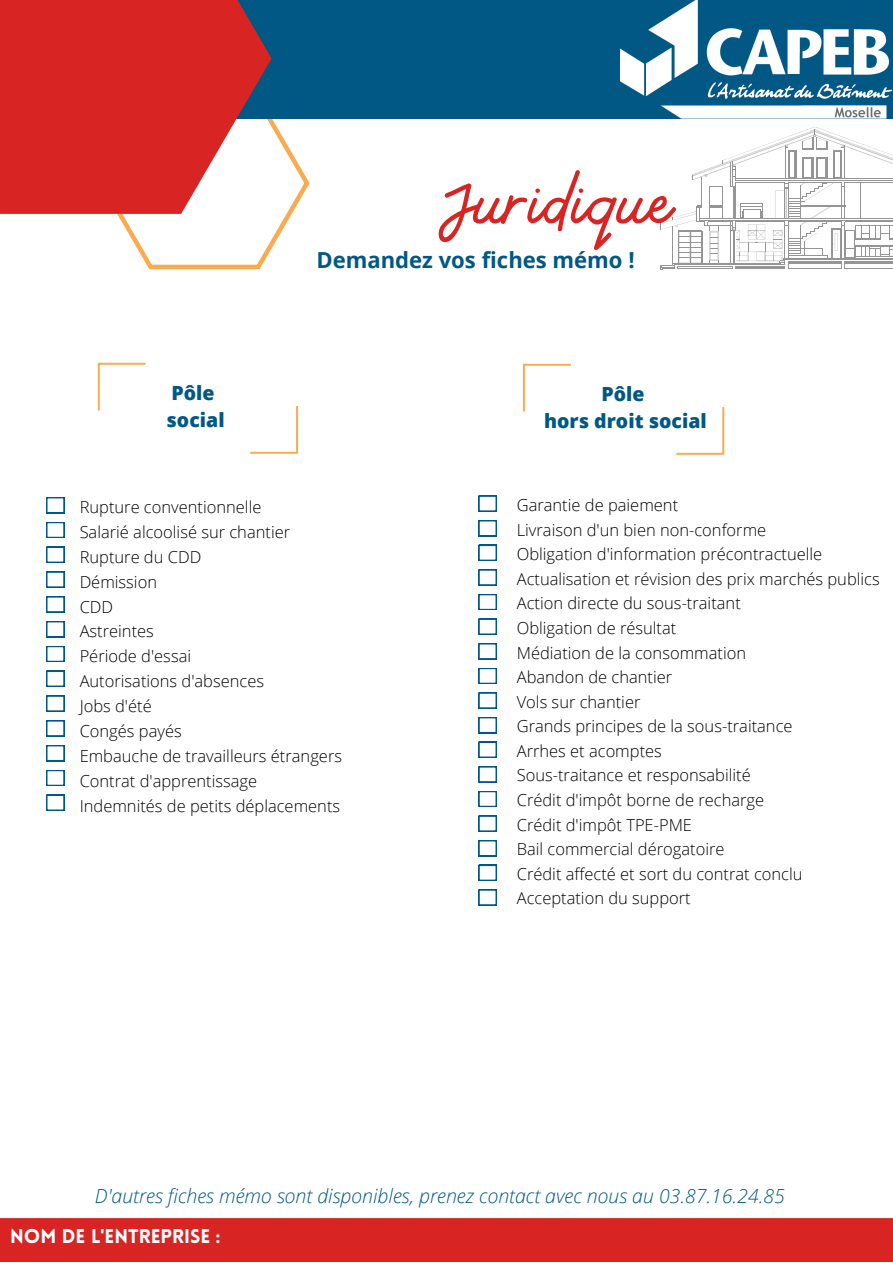
<style>
.page{position:relative;width:893px;height:1264px;background:#fff}
.page>*{position:absolute;margin:0;border:0;box-sizing:border-box;transform-origin:0 0}
.t1{font:84.9px "Bellaboo";color:#d82422}
.t2{font:700 22.05px "Open Sans";color:#015885}
.t3{font:italic 300 19.5px "Open Sans";color:#015885}
.t4{font:800 19.5px "Open Sans";color:#015885}
.t5{font:900 19.5px "Lovelo";color:#fff}
.t6{font:300 16.5px "Open Sans";color:#000}
</style>
<div class="page">
<svg style="left:117px;top:119px;width:192px;height:150px"></svg>
<div style="left:271px;top:0;width:349px;height:119px;background:#015885"></div>
<div style="left:0;top:0;width:271px;height:214px;background:#d82422"></div>
<img style="left:620px;top:0;width:272px;height:119px">
<svg style="left:660px;top:127px;width:232px;height:143px"></svg>
<div style="left:0;top:1218px;width:892px;height:43px;background:#d82422"></div>
<svg style="left:98px;top:363px;width:47px;height:47px"></svg>
<svg style="left:250px;top:406px;width:48px;height:48px"></svg>
<svg style="left:523px;top:364px;width:48px;height:47px"></svg>
<svg style="left:676px;top:407px;width:48px;height:48px"></svg>
<svg style="left:46px;top:497px;width:18px;height:16px"></svg>
<svg style="left:46px;top:522px;width:18px;height:16px"></svg>
<svg style="left:46px;top:547px;width:18px;height:15px"></svg>
<svg style="left:46px;top:571px;width:18px;height:16px"></svg>
<svg style="left:46px;top:596px;width:18px;height:16px"></svg>
<svg style="left:46px;top:621px;width:18px;height:16px"></svg>
<svg style="left:46px;top:646px;width:18px;height:16px"></svg>
<svg style="left:46px;top:671px;width:18px;height:15px"></svg>
<svg style="left:46px;top:695px;width:18px;height:16px"></svg>
<svg style="left:46px;top:720px;width:18px;height:16px"></svg>
<svg style="left:46px;top:745px;width:18px;height:16px"></svg>
<svg style="left:46px;top:770px;width:18px;height:15px"></svg>
<svg style="left:46px;top:795px;width:18px;height:15px"></svg>
<svg style="left:478px;top:496px;width:18px;height:15px"></svg>
<svg style="left:478px;top:520px;width:18px;height:16px"></svg>
<svg style="left:478px;top:545px;width:18px;height:15px"></svg>
<svg style="left:478px;top:569px;width:18px;height:16px"></svg>
<svg style="left:478px;top:594px;width:18px;height:16px"></svg>
<svg style="left:478px;top:619px;width:18px;height:15px"></svg>
<svg style="left:478px;top:643px;width:18px;height:16px"></svg>
<svg style="left:478px;top:668px;width:18px;height:15px"></svg>
<svg style="left:478px;top:692px;width:18px;height:16px"></svg>
<svg style="left:478px;top:717px;width:18px;height:16px"></svg>
<svg style="left:478px;top:742px;width:18px;height:15px"></svg>
<svg style="left:478px;top:766px;width:18px;height:16px"></svg>
<svg style="left:478px;top:791px;width:18px;height:15px"></svg>
<svg style="left:478px;top:815px;width:18px;height:16px"></svg>
<svg style="left:478px;top:840px;width:18px;height:16px"></svg>
<svg style="left:478px;top:865px;width:18px;height:15px"></svg>
<svg style="left:478px;top:889px;width:18px;height:16px"></svg>
<p class="t4" style="left:171px;top:379px;width:45px">Pôle</p>
<p class="t4" style="left:166px;top:406px;width:60px">social</p>
<p class="t1" style="left:442px;top:149px;width:231px">Juridique</p>
<p class="t2" style="left:316px;top:244px;width:320px">Demandez vos fiches mémo !</p>
<p class="t4" style="left:601px;top:380px;width:45px">Pôle</p>
<p class="t4" style="left:544px;top:407px;width:164px">hors droit social</p>
<p class="t6" style="left:80px;top:495px;width:183px">Rupture conventionnelle</p>
<p class="t6" style="left:80px;top:520px;width:212px">Salarié alcoolisé sur chantier</p>
<p class="t6" style="left:80px;top:545px;width:123px">Rupture du CDD</p>
<p class="t6" style="left:80px;top:595px;width:35px">CDD</p>
<p class="t6" style="left:80px;top:620px;width:76px">Astreintes</p>
<p class="t6" style="left:80px;top:644px;width:113px">Période d'essai</p>
<p class="t6" style="left:80px;top:669px;width:186px">Autorisations d'absences</p>
<p class="t6" style="left:80px;top:694px;width:74px">Jobs d'été</p>
<p class="t6" style="left:80px;top:719px;width:104px">Congés payés</p>
<p class="t6" style="left:80px;top:570px;width:79px">Démission</p>
<p class="t6" style="left:80px;top:744px;width:264px">Embauche de travailleurs étrangers</p>
<p class="t6" style="left:80px;top:769px;width:179px">Contrat d'apprentissage</p>
<p class="t6" style="left:80px;top:794px;width:262px">Indemnités de petits déplacements</p>
<p class="t6" style="left:516px;top:493px;width:163px">Garantie de paiement</p>
<p class="t6" style="left:516px;top:518px;width:251px">Livraison d'un bien non-conforme</p>
<p class="t6" style="left:516px;top:542px;width:307px">Obligation d'information précontractuelle</p>
<p class="t6" style="left:516px;top:567px;width:364px">Actualisation et révision des prix marchés publics</p>
<p class="t6" style="left:516px;top:591px;width:225px">Action directe du sous-traitant</p>
<p class="t6" style="left:516px;top:616px;width:161px">Obligation de résultat</p>
<p class="t6" style="left:516px;top:641px;width:231px">Médiation de la consommation</p>
<p class="t6" style="left:516px;top:665px;width:157px">Abandon de chantier</p>
<p class="t6" style="left:516px;top:690px;width:125px">Vols sur chantier</p>
<p class="t6" style="left:516px;top:714px;width:277px">Grands principes de la sous-traitance</p>
<p class="t6" style="left:516px;top:739px;width:147px">Arrhes et acomptes</p>
<p class="t6" style="left:516px;top:763px;width:235px">Sous-traitance et responsabilité</p>
<p class="t6" style="left:516px;top:788px;width:249px">Crédit d'impôt borne de recharge</p>
<p class="t6" style="left:516px;top:813px;width:177px">Crédit d'impôt TPE-PME</p>
<p class="t6" style="left:516px;top:837px;width:209px">Bail commercial dérogatoire</p>
<p class="t6" style="left:516px;top:862px;width:287px">Crédit affecté et sort du contrat conclu</p>
<p class="t6" style="left:516px;top:886px;width:175px">Acceptation du support</p>
<p class="t3" style="left:95px;top:1181px;width:691px">D'autres fiches mémo sont disponibles, prenez contact avec nous au 03.87.16.24.85</p>
<p class="t5" style="left:10px;top:1227px;width:211px">NOM DE L'ENTREPRISE :</p>
</div>
